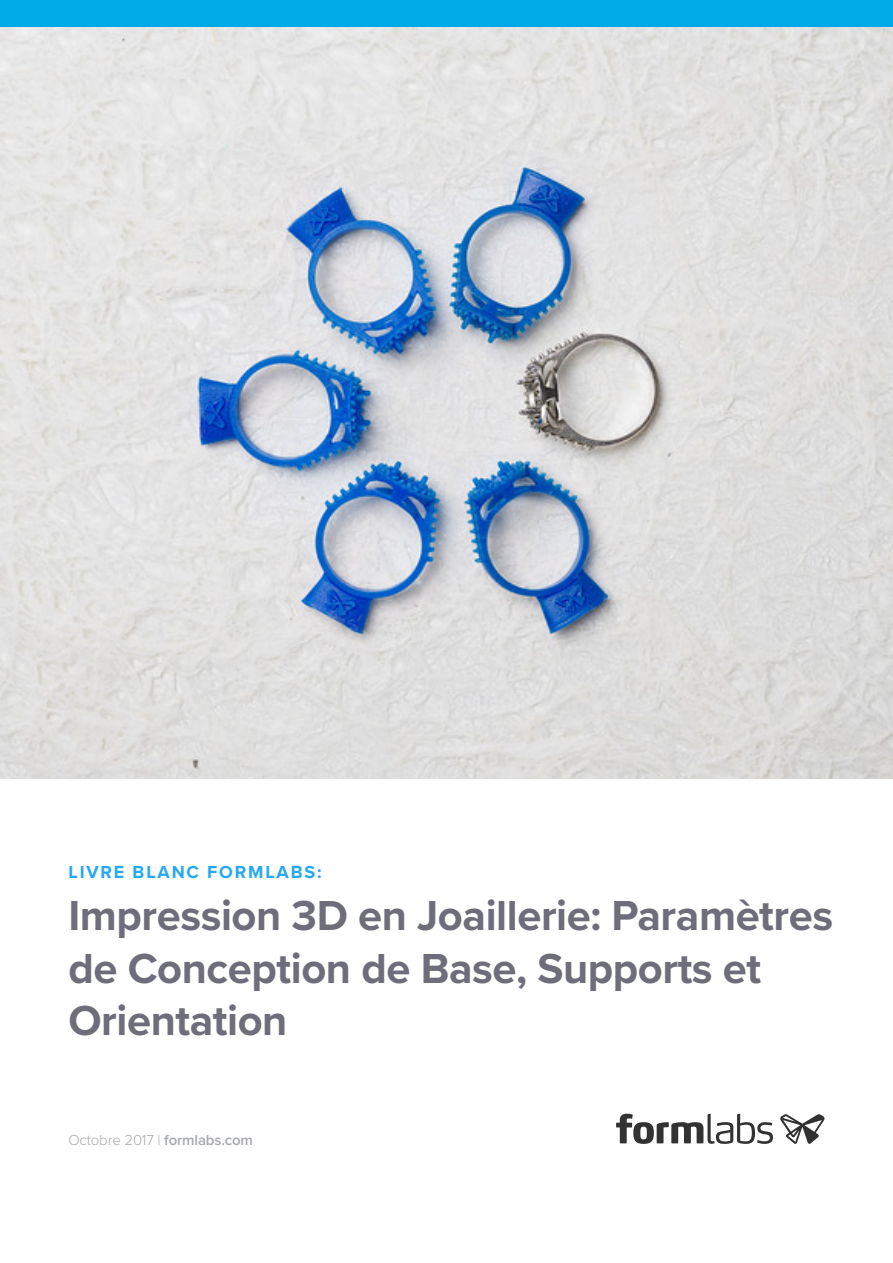
<style>
.page{position:relative;width:893px;height:1263px;background:#fff}
.page>*{position:absolute;margin:0;border:0;box-sizing:border-box;transform-origin:0 0}
.t1{font:700 43.5px/52.5px "Proxima Nova";letter-spacing:-.01em;color:#6e6e7b}
.t2{font:700 18px "Proxima Nova";letter-spacing:.1em;color:#26a9f2}
.t3{font:300 15px "Proxima Nova";letter-spacing:-.01em;color:#a7a9ac}
.s1{font-weight:600}
</style>
<div class="page">
<div style="left:0;top:0;width:893px;height:27px;background:#00aae7"></div>
<svg style="left:616px;top:1114px;width:157px;height:30px"></svg>
<svg style="left:780px;top:1114px;width:44px;height:30px"></svg>
<img style="left:0;top:27px;width:893px;height:752px">
<p class="t2" style="left:68px;top:858px;width:255px">LIVRE BLANC FORMLABS:</p>
<p class="t1" style="left:68px;top:888px;width:766px">Impression 3D en Joaillerie: Paramètres de Conception de Base, Supports et<br>Orientation</p>
<p class="t3" style="left:68px;top:1129px;width:186px">Octobre 2017 | <span class="s1">formlabs.com</span></p>
</div>
